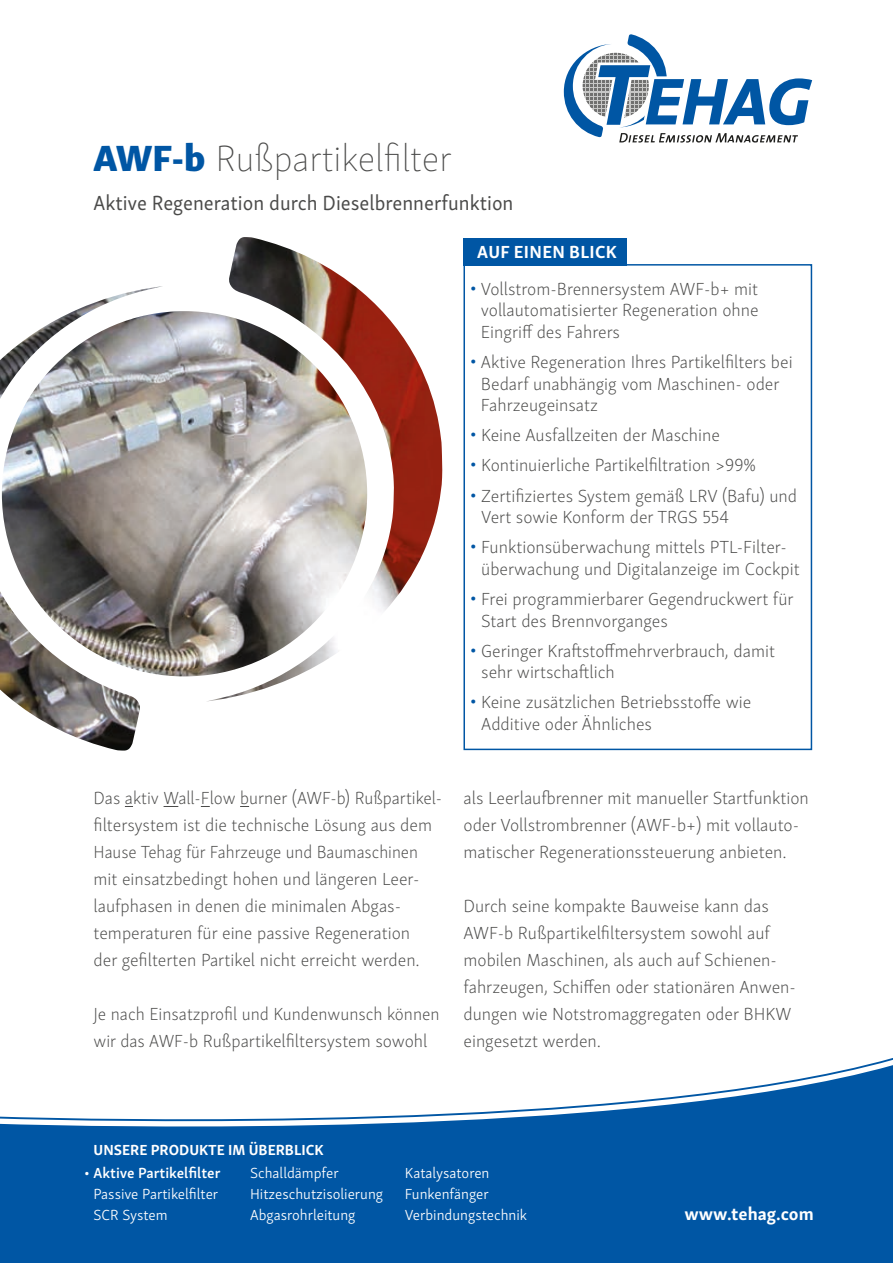
<style>
.page{position:relative;width:893px;height:1263px;background:#fff}
.page>*{position:absolute;margin:0;border:0;box-sizing:border-box;transform-origin:0 0}
.t1{font:100 37.5px "Skolar Sans";color:#4b4b4a}
.t2{font:21px "Skolar Sans";color:#4b4b4a}
.t3{font:18px/27px "Skolar Sans El";color:#4b4b4a}
.t4{font:700 18px "Skolar Sans";letter-spacing:.015em;color:#fff}
.t5{font:700 18px "Myriad Pro";color:#fff}
.t6{font:300 15px/21px "Skolar Sans";color:#fff}
.t7{font:700 15px "Skolar Sans";color:#fff}
.t8{font:600 15px "Skolar Sans";color:#fff}
.s1{font-family:"Skolar Sans Eb";font-weight:400;color:#0056a4}
.s2{font-family:"Helvetica Neue";color:#0056a4}
</style>
<div class="page">
<div style="left:0;top:1204px;width:893px;height:59px;background:#0056a4"></div>
<svg style="left:0;top:1065px;width:893px;height:139px;fill:#0056a4"></svg>
<svg style="left:164px;top:806px;width:14px;height:1px"></svg>
<div style="left:463px;top:264px;width:349px;height:486px;border:2px solid #0056a4"></div>
<div style="left:463px;top:238px;width:164px;height:27px;background:#0056a4"></div>
<img style="left:2px;top:311px;width:365px;height:365px;border-radius:183px">
<img style="left:0;top:286px;width:163px;height:465px">
<img style="left:206px;top:237px;width:236px;height:464px">
<svg style="left:564px;top:34px;width:248px;height:109px"></svg>
<h1 class="t1" style="left:94px;top:132px;width:360px"><span class="s1">AWF-b</span> Rußpartikelfilter</h1>
<p class="t2" style="left:94px;top:187px;width:421px">Aktive Regeneration durch Dieselbrennerfunktion</p>
<p class="t4" style="left:477px;top:238px;width:141px">AUF EINEN BLICK</p>
<p class="t3" style="left:481px;top:277px;width:279px;line-height:21.6px;text-align:justify;text-indent:-11px"><span class="s2">•</span> Vollstrom-Brennersystem AWF-b+ mit vollautomatisierter Regeneration ohne Eingriff des Fahrers</p>
<p class="t3" style="left:481px;top:350px;width:313px;line-height:21.6px;text-indent:-11px"><span class="s2">•</span> Aktive Regeneration Ihres Partikelfilters bei<br>Bedarf unabhängig vom Maschinen- oder<br>Fahrzeugeinsatz</p>
<p class="t3" style="left:470px;top:421px;width:251px"><span class="s2">•</span> Keine Ausfallzeiten der Maschine</p>
<p class="t3" style="left:470px;top:451px;width:287px"><span class="s2">•</span> Kontinuierliche Partikelfiltration &gt;99%</p>
<p class="t3" style="left:481px;top:483px;width:317px;line-height:21.6px;text-indent:-11px"><span class="s2">•</span> Zertifiziertes System gemäß LRV (Bafu) und<br>Vert sowie Konform der TRGS 554</p>
<p class="t3" style="left:481px;top:535px;width:320px;line-height:21.6px;text-indent:-11px"><span class="s2">•</span> Funktionsüberwachung mittels PTL-Filter&shy;überwachung und Digitalanzeige im Cockpit</p>
<p class="t3" style="left:481px;top:587px;width:314px;line-height:21.6px;text-indent:-11px"><span class="s2">•</span> Frei programmierbarer Gegendruckwert für<br>Start des Brennvorganges</p>
<p class="t3" style="left:481px;top:639px;width:295px;line-height:21.6px;text-indent:-11px"><span class="s2">•</span> Geringer Kraftstoffmehrverbrauch, damit sehr wirtschaftlich</p>
<p class="t3" style="left:481px;top:690px;width:272px;line-height:21.6px;text-indent:-11px"><span class="s2">•</span> Keine zusätzlichen Betriebsstoffe wie<br>Additive oder Ähnliches</p>
<p class="t3" style="left:94px;top:783px;width:347px">Das aktiv Wall-Flow burner (AWF-b) Rußpartikel&shy;filtersystem ist die technische Lösung aus dem Hause Tehag für Fahrzeuge und Baumaschinen mit einsatzbedingt hohen und längeren Leer&shy;laufphasen in denen die minimalen Abgas&shy;temperaturen für eine passive Regeneration<br>der gefilterten Partikel nicht erreicht werden.</p>
<p class="t3" style="left:94px;top:999px;width:348px">Je nach Einsatzprofil und Kundenwunsch können wir das AWF-b Rußpartikelfiltersystem sowohl</p>
<p class="t3" style="left:463px;top:783px;width:347px">als Leerlaufbrenner mit manueller Startfunktion oder Vollstrombrenner (AWF-b+) mit vollauto&shy;matischer Regenerationssteuerung anbieten.</p>
<p class="t3" style="left:463px;top:891px;width:334px">Durch seine kompakte Bauweise kann das AWF-b Rußpartikelfiltersystem sowohl auf mobilen Maschinen, als auch auf Schienen&shy;fahrzeugen, Schiffen oder stationären Anwen&shy;dungen wie Notstromaggregaten oder BHKW eingesetzt werden.</p>
<p class="t7" style="left:94px;top:1137px;width:232px">UNSERE PRODUKTE IM ÜBERBLICK</p>
<p class="t8" style="left:94px;top:1161px;width:128px">Aktive Partikelfilter</p>
<p class="t6" style="left:94px;top:1182px;width:126px">Passive Partikelfilter<br>SCR System</p>
<p class="t6" style="left:250px;top:1161px;width:135px">Schalldämpfer<br>Hitzeschutzisolierung<br>Abgasrohrleitung</p>
<p class="t6" style="left:405px;top:1161px;width:124px">Katalysatoren<br>Funkenfänger<br>Verbindungstechnik</p>
<p class="t5" style="left:84px;top:1157px;width:6px">.</p>
<p class="t4" style="left:685px;top:1200px;width:131px">www.tehag.com</p>
</div>
